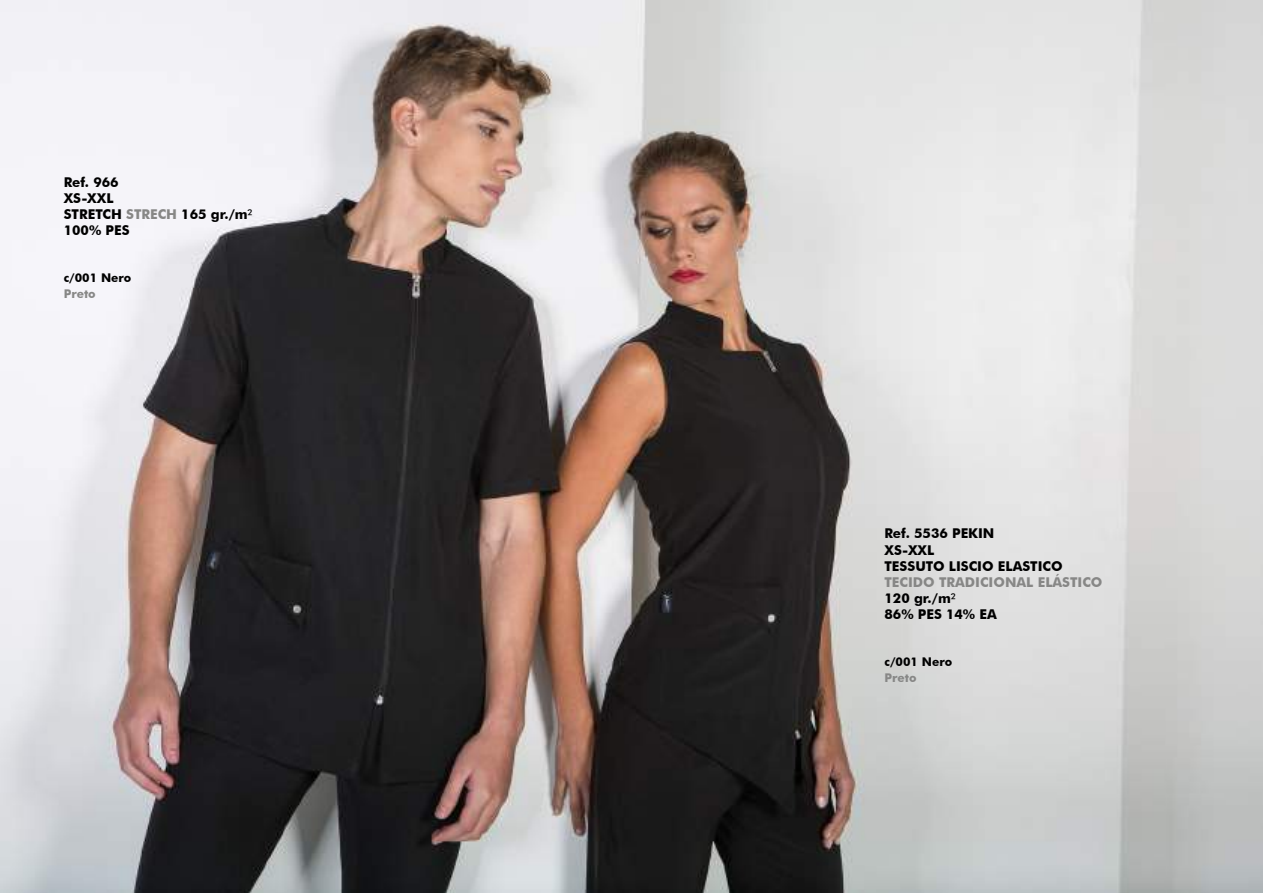
<style>
.page{position:relative;width:1263px;height:893px;background:#fff}
.page>*{position:absolute;margin:0;border:0;box-sizing:border-box;transform-origin:0 0}
.t1{font:700 13.5px/16.2px "Futura BT";color:#000}
.t2{font:700 13.5px/16.2px "Futura BT";color:#878786}
.t3{font:700 12px "Futura BT";color:#000}
.t4{font:700 12px "Futura BT";color:#878786}
.s1{color:#878786}
.s2{font-weight:500}
.s3{color:#000}
.s4{font-weight:500;color:#000}
</style>
<div class="page">
<img style="left:0;top:0;width:1263px;height:893px">
<p class="t1" style="left:64px;top:174px;width:191px">Ref. 966<br>XS-XXL<br>STRETCH <span class="s1">STRECH</span> 165 gr./m<span class="s2">²<br></span>100% PES</p>
<p class="t3" style="left:64px;top:271px;width:69px">c/001 Nero</p>
<p class="t4" style="left:64px;top:287px;width:34px">Preto</p>
<p class="t1" style="left:884px;top:525px;width:180px">Ref. 5536 PEKIN<br>XS-XXL<br>TESSUTO LISCIO ELASTICO</p>
<p class="t2" style="left:884px;top:574px;width:219px">TECIDO TRADICIONAL ELÁSTICO<br><span class="s3">120 gr./m</span><span class="s4">²<br></span><span class="s3">86% PES 14% EA</span></p>
<p class="t3" style="left:884px;top:655px;width:69px">c/001 Nero</p>
<p class="t4" style="left:884px;top:671px;width:34px">Preto</p>
</div>
